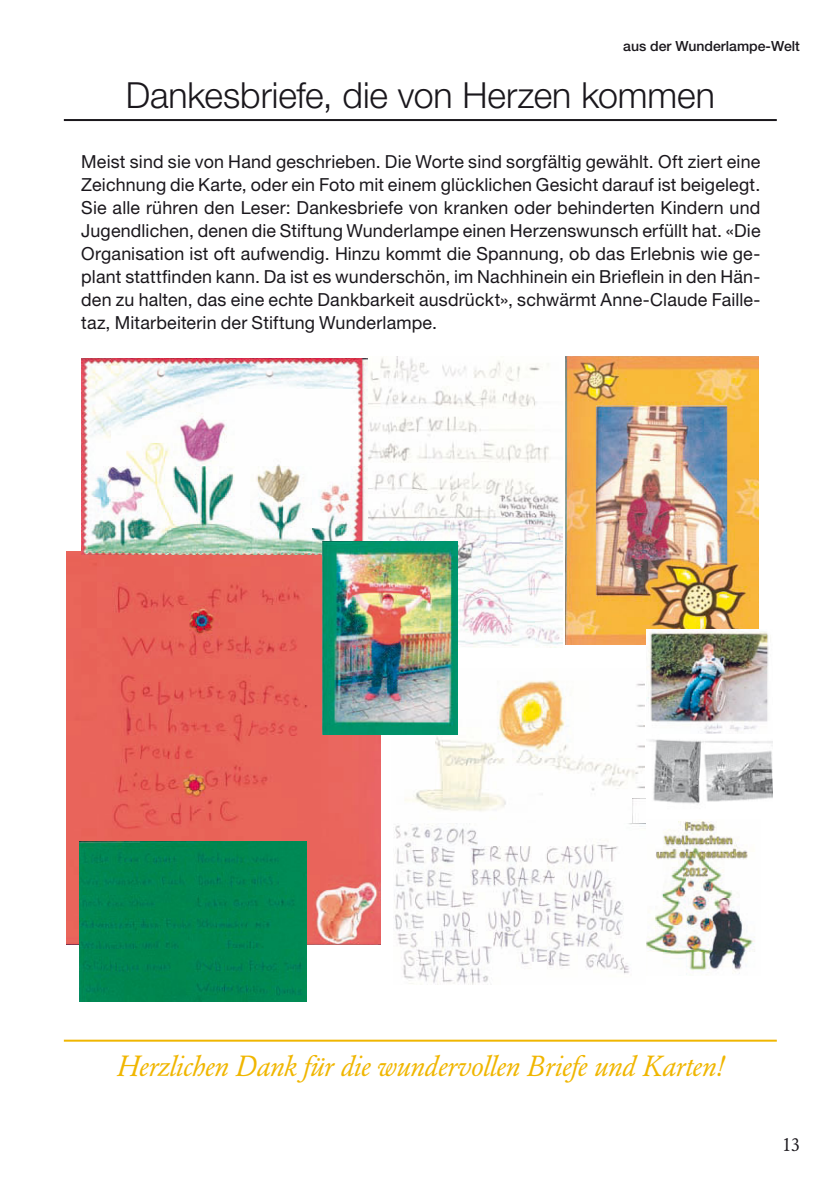
<style>
.page{position:relative;width:840px;height:1191px;background:#fff}
.page>*{position:absolute;margin:0;border:0;box-sizing:border-box;transform-origin:0 0}
.t1{font:300 36px "Helvetica Neue";color:#1a171c}
.t2{font:28px "GA12 Italic Oldfigures";color:#f0b600}
.t3{font:18px/23px "Helvetica Neue CE";letter-spacing:.01em;color:#1a171c;text-align:justify}
.t4{font:18px "GA12";color:#1a171c}
.t5{font:500 14px "Helvetica Neue";color:#1a171c}
</style>
<div class="page">
<img style="left:391px;top:668px;width:253px;height:143px">
<img style="left:367px;top:356px;width:195px;height:292px">
<img style="left:66px;top:551px;width:314px;height:393px">
<img style="left:79px;top:841px;width:227px;height:160px">
<hr style="left:64px;top:119px;width:712px;height:2px;background:#1a171c">
<hr style="left:64px;top:1039px;width:712px;height:2px;background:#f0b600">
<img style="left:81px;top:359px;width:286px;height:196px">
<img style="left:632px;top:798px;width:123px;height:177px">
<img style="left:565px;top:356px;width:193px;height:289px">
<img style="left:322px;top:542px;width:135px;height:192px">
<img style="left:394px;top:823px;width:251px;height:161px">
<img style="left:646px;top:630px;width:126px;height:188px">
<p class="t5" style="left:623px;top:41px;width:178px">aus der Wunderlampe-Welt</p>
<h1 class="t1" style="left:126px;top:82px;width:590px">Dankesbriefe, die von Herzen kommen</h1>
<p class="t3" style="left:81px;top:152px;width:680px">Meist sind sie von Hand geschrieben. Die Worte sind sorgfältig gewählt. Oft ziert eine Zeichnung die Karte, oder ein Foto mit einem glücklichen Gesicht darauf ist beigelegt.<br>Sie alle rühren den Leser: Dankesbriefe von kranken oder behinderten Kindern und Jugendlichen, denen die Stiftung Wunderlampe einen Herzenswunsch erfüllt hat. «Die Organisation ist oft aufwendig. Hinzu kommt die Spannung, ob das Erlebnis wie ge&shy;plant stattfinden kann. Da ist es wunderschön, im Nachhinein ein Brieflein in den Hän&shy;den zu halten, das eine echte Dankbarkeit ausdrückt», schwärmt Anne-Claude Faille&shy;taz, Mitarbeiterin der Stiftung Wunderlampe.</p>
<h2 class="t2" style="left:117px;top:1054px;width:608px">Herzlichen Dank für die wundervollen Briefe und Karten!</h2>
<p class="t4" style="left:781px;top:1137px;width:20px">13</p>
</div>
